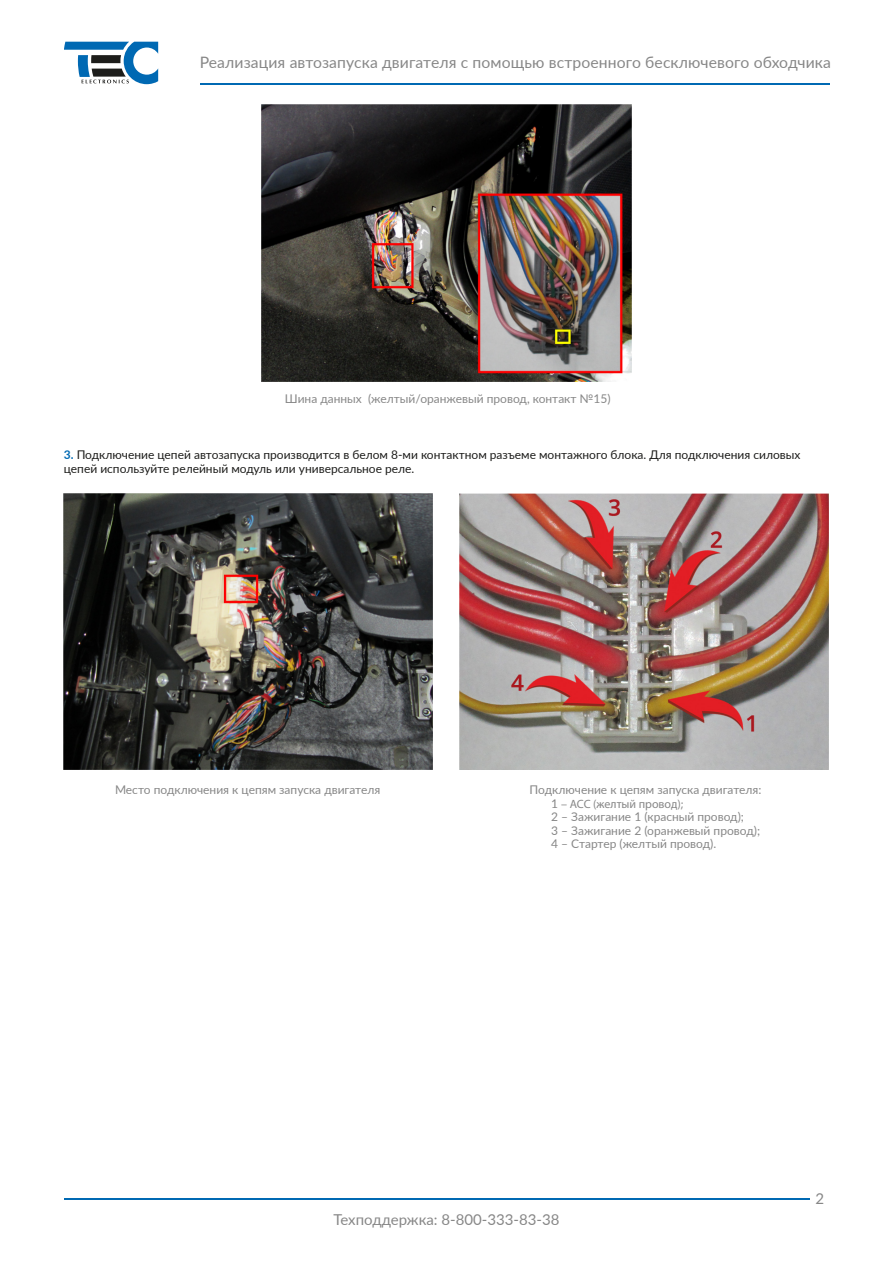
<style>
.page{position:relative;width:893px;height:1263px;background:#fff}
.page>*{position:absolute;margin:0;border:0;box-sizing:border-box;transform-origin:0 0}
.t1{font:15.75px "Lato";letter-spacing:.005em;color:#878787}
.t2{font:15px "Lato";color:#878787}
.t3{font:12px/13.5px "Lato";color:#878787}
.t4{font:12px/13.5px "Lato";color:#1d1d1b}
.t5{font:12px "Myriad Pro";color:#878787}
.s1{font-weight:700;color:#0069b3}
.s2{font-family:"Lato"}
</style>
<div class="page">
<svg style="left:64px;top:42px;width:94px;height:42px"></svg>
<hr style="left:200px;top:83px;width:629px;height:1px;background:#0069b3">
<hr style="left:64px;top:1198px;width:745px;height:1px;background:#0069b3">
<img style="left:262px;top:105px;width:369px;height:277px">
<img style="left:64px;top:493px;width:369px;height:277px">
<img style="left:460px;top:493px;width:369px;height:277px">
<h1 class="t1" style="left:200px;top:51px;width:633px">Реализация автозапуска двигателя с помощью встроенного бесключевого обходчика</h1>
<p class="t3" style="left:285px;top:391px;width:327px">Шина данных (желтый/оранжевый провод, контакт №15)</p>
<p class="t4" style="left:64px;top:448px;width:738px"><span class="s1">3.</span> Подключение цепей автозапуска производится в белом 8-ми контактном разъеме монтажного блока. Для подключения силовых цепей используйте релейный модуль или универсальное реле.</p>
<p class="t3" style="left:115px;top:783px;width:267px">Место подключения к цепям запуска двигателя</p>
<p class="t3" style="left:530px;top:783px;width:233px">Подключение к цепям запуска двигателя:</p>
<p class="t5" style="left:551px;top:796px;width:134px"><span class="s2">1</span> – АСС (желтый провод);</p>
<p class="t3" style="left:551px;top:810px;width:210px">2 – Зажигание 1 (красный провод);<br>3 – Зажигание 2 (оранжевый провод);<br>4 – Стартер (желтый провод).</p>
<p class="t2" style="left:333px;top:1208px;width:228px">Техподдержка: 8-800-333-83-38</p>
<p class="t2" style="left:816px;top:1188px;width:10px">2</p>
</div>
